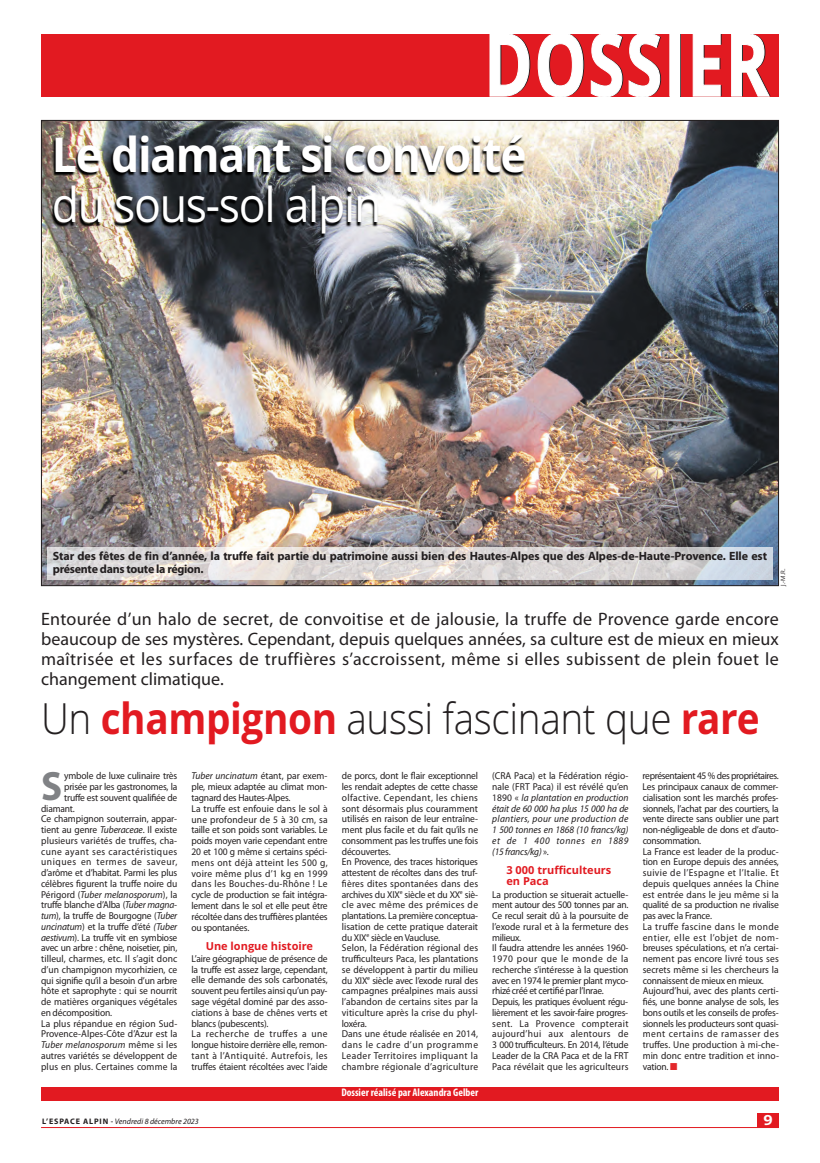
<style>
.page{position:relative;width:820px;height:1163px;background:#fff}
.page>*{position:absolute;margin:0;border:0;box-sizing:border-box;transform-origin:0 0}
.t1{font:700 48px/50px "Open Sans";letter-spacing:-.03em;color:#fff;scale:.93 1}
.t2{font:300 43px "Open Sans";letter-spacing:-.01em;color:#231f20;scale:.9 1}
.t3{font:700 41.1px "Myriad Pro";color:#808285;scale:.95 1}
.t4{font:18px/20px "Myriad Pro";letter-spacing:.025em;color:#231f20;text-align:justify}
.t5{font:700 14px "Open Sans";color:#fff;scale:1.15 1}
.t6{font:700 12px/13px "Myriad Pro";letter-spacing:-.01em;color:#231f20}
.t7{font:700 11px/11.7px "Open Sans";color:#e21a21}
.t8{font:700 condensed 11px "Myriad Pro";color:#fff}
.t9{font:10px/10.7px "Myriad Pro";letter-spacing:-.015em;color:#231f20;text-align:justify;scale:.95 1}
.t10{font:italic 10px/10.8px "Myriad Pro";letter-spacing:-.005em;color:#231f20;text-align:justify;scale:.95 1}
.t11{font:italic 8px "Myriad Pro";color:#231f20}
.t12{font:6px "Open Sans";color:#231f20}
.s1{font-weight:400}
.s2{font-weight:700;color:#e21a21}
.s3{font-style:italic}
.s4{font-style:normal}
.s5{color:#e3272b}
.s6{font-weight:700;font-style:normal}
.s7{font-weight:600;font-style:normal}
</style>
<div class="page">
<div style="left:757px;top:1112px;width:21px;height:15px;background:#e21a21"></div>
<hr style="left:41px;top:1127px;width:737px;height:1px;background:#e21a21">
<div style="left:41px;top:34px;width:737px;height:62px;background:#e21a21"></div>
<div style="left:671px;top:34px;width:10px;height:62px;background:#fff"></div>
<svg style="left:489px;top:34px;width:41px;height:62px"></svg>
<svg style="left:537px;top:34px;width:47px;height:63px"></svg>
<svg style="left:591px;top:34px;width:69px;height:63px"></svg>
<div style="left:669px;top:34px;width:10px;height:62px;border:1px solid #fff"></div>
<svg style="left:692px;top:34px;width:29px;height:62px"></svg>
<svg style="left:731px;top:34px;width:39px;height:62px"></svg>
<img style="left:43px;top:122px;width:733px;height:462px">
<div style="left:47px;top:546px;width:725px;height:33px;background:#fff;opacity:.7"></div>
<img style="left:40px;top:126px;width:740px;height:138px">
<div style="left:41px;top:1086px;width:737px;height:14px;background:#e21a21"></div>
<p class="t1" style="left:52px;top:135px;width:512px">Le diamant si convoité <span class="s1">du sous-sol alpin</span></p>
<p class="t6" style="left:53px;top:550px;width:715px">Star des fêtes de fin d’année, la truffe fait partie du patrimoine aussi bien des Hautes-Alpes que des Alpes-de-Haute-Provence. Elle est présente dans toute la région.</p>
<p class="t12" style="left:779px;top:586px;width:19px;rotate:-90deg">J.-M.R.</p>
<p class="t4" style="left:41px;top:611px;width:739px">Entourée d’un halo de secret, de convoitise et de jalousie, la truffe de Provence garde encore beaucoup de ses mystères. Cependant, depuis quelques années, sa culture est de mieux en mieux maîtrisée et les surfaces de truffières s’accroissent, même si elles subissent de plein fouet le changement climatique.</p>
<p class="t2" style="left:41px;top:693px;width:799px">Un <span class="s2">champignon</span> aussi fascinant que <span class="s2">rare</span></p>
<p class="t3" style="left:41px;top:771px;width:24px">S</p>
<p class="t9" style="left:64px;top:771px;width:121px">ymbole de luxe culinaire très</p>
<p class="t9" style="left:64px;top:782px;width:120px">prisée par les gastronomes, la</p>
<p class="t9" style="left:64px;top:793px;width:121px">truffe est souvent qualifiée de</p>
<p class="t9" style="left:41px;top:803px;width:37px">diamant.</p>
<p class="t9" style="left:41px;top:814px;width:145px">Ce champignon souterrain, appar&shy;tient au genre <span class="s3">Tuberaceae</span>. Il existe plusieurs variétés de truffes, cha&shy;cune ayant ses caractéristiques uniques en termes de saveur, d’arôme et d’habitat. Parmi les plus célèbres figurent la truffe noire du Périgord (<span class="s3">Tuber melanosporum</span>), la truffe blanche d’Alba (<span class="s3">Tuber magna&shy;tum</span>), la truffe de Bourgogne (<span class="s3">Tuber uncinatum</span>) et la truffe d’été <span class="s3">(Tuber aestivum</span>). La truffe vit en symbiose avec un arbre : chêne, noisetier, pin, tilleul, charmes, etc. Il s’agit donc d’un champignon mycorhizien, ce qui signifie qu’il a besoin d’un arbre hôte et saprophyte : qui se nourrit de matières organiques végétales en décomposition.</p>
<p class="t9" style="left:41px;top:1018px;width:145px">La plus répandue en région Sud-Provence-Alpes-Côte d’Azur est la <span class="s3">Tuber melanosporum</span> même si les autres variétés se développent de plus en plus. Certaines comme la</p>
<p class="t9" style="left:191px;top:771px;width:145px"><span class="s3">Tuber uncinatum</span> étant, par exem&shy;ple, mieux adaptée au climat mon&shy;tagnard des Hautes-Alpes.</p>
<p class="t9" style="left:191px;top:803px;width:145px">La truffe est enfouie dans le sol à une profondeur de 5 à 30 cm, sa taille et son poids sont variables. Le poids moyen varie cependant entre 20 et 100 g même si certains spéci&shy;mens ont déjà atteint les 500 g, voire même plus d’1 kg en 1999 dans les Bouches-du-Rhône ! Le cycle de production se fait intégra&shy;lement dans le sol et elle peut être récoltée dans des truffières plantées ou spontanées.</p>
<p class="t7" style="left:206px;top:940px;width:109px">Une longue histoire</p>
<p class="t9" style="left:191px;top:953px;width:145px">L’aire géographique de présence de la truffe est assez large, cependant, elle demande des sols carbonatés, souvent peu fertiles ainsi qu’un pay&shy;sage végétal dominé par des asso&shy;ciations à base de chênes verts et blancs (pubescents).</p>
<p class="t9" style="left:191px;top:1029px;width:145px">La recherche de truffes a une longue histoire derrière elle, remon&shy;tant à l’Antiquité. Autrefois, les truffes étaient récoltées avec l’aide</p>
<p class="t9" style="left:342px;top:771px;width:145px">de porcs, dont le flair exceptionnel les rendait adeptes de cette chasse olfactive. Cependant, les chiens sont désormais plus couramment utilisés en raison de leur entraîne&shy;ment plus facile et du fait qu’ils ne consomment pas les truffes une fois découvertes.</p>
<p class="t9" style="left:342px;top:857px;width:145px">En Provence, des traces historiques attestent de récoltes dans des truf&shy;fières dites spontanées dans des archives du XIX<sup>e</sup> siècle et du XX<sup>e</sup> siè&shy;cle avec même des prémices de plantations. La première conceptua&shy;lisation de cette pratique daterait du XIX<sup>e</sup> siècle en Vaucluse.</p>
<p class="t9" style="left:342px;top:943px;width:145px">Selon, la Fédération régional des trufficulteurs Paca, les plantations se développent à partir du milieu du XIX<sup>e</sup> siècle avec l’exode rural des campagnes préalpines mais aussi l’abandon de certains sites par la viticulture après la crise du phyl&shy;loxéra.</p>
<p class="t9" style="left:342px;top:1029px;width:145px">Dans une étude réalisée en 2014, dans le cadre d’un programme Leader Territoires impliquant la chambre régionale d’agriculture</p>
<p class="t10" style="left:492px;top:771px;width:145px"><span class="s4">(CRA Paca) et la Fédération régio&shy;nale (FRT Paca) il est révélé qu’en 1890 «</span> la plantation en production était de 60 000 ha plus 15 000 ha de plantiers, pour une production de 1 500 tonnes en 1868 (10 francs/kg) et de 1 400 tonnes en 1889 (15 francs/kg) <span class="s4">».</span></p>
<p class="t7" style="left:506px;top:864px;width:106px">3 000 trufficulteurs en Paca</p>
<p class="t9" style="left:492px;top:889px;width:145px">La production se situerait actuelle&shy;ment autour des 500 tonnes par an.<br>Ce recul serait dû à la poursuite de l’exode rural et à la fermeture des milieux.</p>
<p class="t9" style="left:492px;top:943px;width:145px">Il faudra attendre les années 1960- 1970 pour que le monde de la recherche s’intéresse à la question avec en 1974 le premier plant myco&shy;rhizé créé et certifié par l’Inrae.</p>
<p class="t9" style="left:492px;top:997px;width:145px">Depuis, les pratiques évoluent régu&shy;lièrement et les savoir-faire progres&shy;sent. La Provence compterait aujourd’hui aux alentours de 3 000 trufficulteurs. En 2014, l’étude Leader de la CRA Paca et de la FRT Paca révélait que les agriculteurs</p>
<p class="t9" style="left:642px;top:771px;width:145px">représentaient 45 % des propriétaires.<br>Les principaux canaux de commer&shy;cialisation sont les marchés profes&shy;sionnels, l’achat par des courtiers, la vente directe sans oublier une part non-négligeable de dons et d’auto&shy;consommation.</p>
<p class="t9" style="left:642px;top:846px;width:145px">La France est leader de la produc&shy;tion en Europe depuis des années, suivie de l’Espagne et l’Italie. Et depuis quelques années la Chine est entrée dans le jeu même si la qualité de sa production ne rivalise pas avec la France.</p>
<p class="t9" style="left:642px;top:921px;width:145px">La truffe fascine dans le monde entier, elle est l’objet de nom&shy;breuses spéculations, et n’a certai&shy;nement pas encore livré tous ses secrets même si les chercheurs la connaissent de mieux en mieux.</p>
<p class="t9" style="left:642px;top:986px;width:145px">Aujourd’hui, avec des plants certi&shy;fiés, une bonne analyse de sols, les bons outils et les conseils de profes&shy;sionnels les producteurs sont quasi&shy;ment certains de ramasser des truffes. Une production à mi-che&shy;min donc entre tradition et inno&shy;vation. <span class="s5">■</span></p>
<p class="t8" style="left:341px;top:1085px;width:138px">Dossier réalisé par Alexandra Gelber</p>
<p class="t11" style="left:42px;top:1118px;width:158px"><span class="s6">L’ESPACE ALPIN</span> <span class="s7">-</span> Vendredi 8 décembre 2023</p>
<p class="t5" style="left:763px;top:1114px;width:9px">9</p>
</div>
